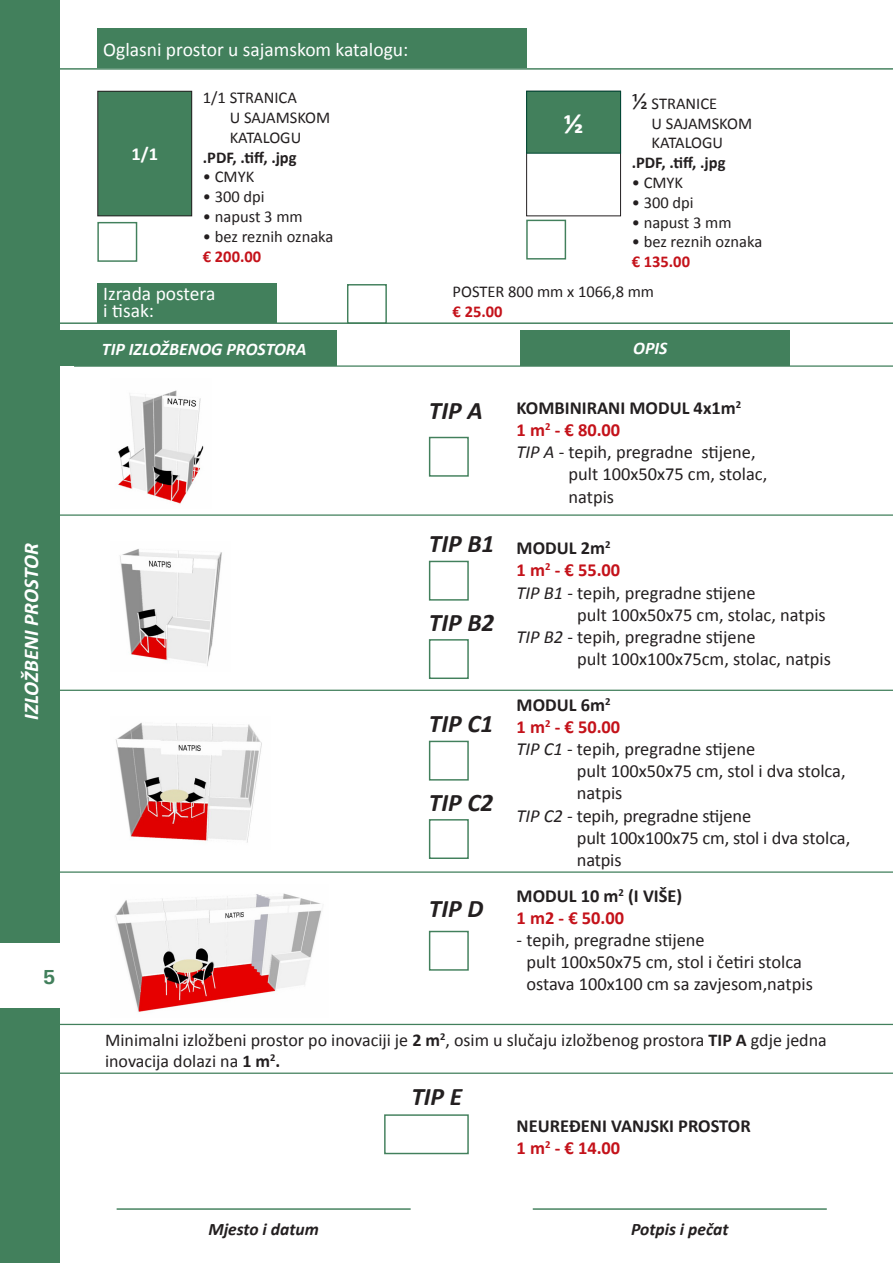
<style>
.page{position:relative;width:893px;height:1263px;background:#fff}
.page>*{position:absolute;margin:0;border:0;box-sizing:border-box;transform-origin:0 0}
.t1{font:700 28.35px "Calibri";color:#fff}
.t2{font:italic 700 25.35px "Calibri";color:#231f20}
.t3{font:italic 700 21px "Calibri";letter-spacing:-.01em;color:#fff}
.t4{font:19.5px/17.4px "Calibri";color:#fff}
.t5{font:700 19.5px "Univers Next Pro";color:#42805c}
.t6{font:18.45px/22px "Calibri";color:#231f20}
.t7{font:700 18.45px "Calibri";color:#231f20}
.t8{font:700 18.45px "Calibri";color:#c4121a}
.t9{font:700 18.45px "Calibri";color:#fff}
.t10{font:18px/21.6px "Calibri";color:#231f20}
.t11{font:italic 700 17.7px "Calibri";color:#fff}
.t12{font:italic 700 17.55px "Calibri";color:#231f20}
.t13{font:16.5px/19.8px "Calibri";color:#231f20}
.t14{font:700 16.5px "Calibri";color:#231f20}
.t15{font:700 16.5px "Calibri";color:#c4121a}
.s1{font-size:24px}
.s2{font-weight:700;color:#c4121a}
.s3{font-style:italic}
.s4{font-weight:700}
</style>
<div class="page">
<div style="left:0;top:0;width:60px;height:1263px;background:#42805c"></div>
<div style="left:0;top:943px;width:67px;height:65px;background:#fff"></div>
<hr style="left:117px;top:1208px;width:294px;height:2px;background:#42805c">
<hr style="left:533px;top:1208px;width:294px;height:2px;background:#42805c">
<hr style="left:60px;top:514px;width:833px;height:2px;background:#42805c">
<hr style="left:60px;top:690px;width:833px;height:1px;background:#42805c">
<hr style="left:60px;top:1024px;width:833px;height:1px;background:#42805c">
<hr style="left:60px;top:1072px;width:833px;height:2px;background:#42805c">
<hr style="left:51px;top:871px;width:842px;height:2px;background:#42805c">
<hr style="left:74px;top:365px;width:819px;height:2px;background:#42805c">
<div style="left:60px;top:330px;width:276px;height:36px;background:#42805c"></div>
<div style="left:520px;top:330px;width:269px;height:36px;background:#42805c"></div>
<div style="left:429px;top:437px;width:40px;height:40px;border:1px solid #42805c"></div>
<div style="left:429px;top:561px;width:40px;height:40px;border:1px solid #42805c"></div>
<div style="left:429px;top:741px;width:40px;height:39px;border:1px solid #42805c"></div>
<div style="left:429px;top:639px;width:40px;height:40px;border:1px solid #42805c"></div>
<div style="left:429px;top:819px;width:40px;height:40px;border:1px solid #42805c"></div>
<div style="left:429px;top:931px;width:40px;height:40px;border:1px solid #42805c"></div>
<div style="left:384px;top:1114px;width:85px;height:40px;border:1px solid #42805c"></div>
<img style="left:118px;top:390px;width:86px;height:114px">
<img style="left:119px;top:549px;width:103px;height:117px">
<img style="left:115px;top:722px;width:147px;height:121px">
<img style="left:115px;top:893px;width:207px;height:119px">
<div style="left:97px;top:28px;width:429px;height:40px;background:#42805c"></div>
<div style="left:97px;top:283px;width:179px;height:39px;background:#42805c"></div>
<div style="left:97px;top:222px;width:40px;height:40px;border:1px solid #42805c"></div>
<div style="left:526px;top:220px;width:40px;height:40px;border:1px solid #42805c"></div>
<div style="left:347px;top:284px;width:40px;height:40px;border:1px solid #42805c"></div>
<hr style="left:60px;top:68px;width:833px;height:2px;background:#42805c">
<hr style="left:60px;top:322px;width:833px;height:2px;background:#42805c">
<div style="left:98px;top:91px;width:94px;height:125px;background:#42805c"></div>
<div style="left:97px;top:91px;width:95px;height:125px;border:1px solid #231f20"></div>
<div style="left:526px;top:91px;width:95px;height:125px;border:1px solid #231f20"></div>
<div style="left:526px;top:91px;width:95px;height:63px;background:#42805c;border:1px solid #004734"></div>
<p class="t3" style="left:16px;top:719px;width:178px;rotate:-90deg">IZLOŽBENI PROSTOR</p>
<p class="t5" style="left:43px;top:966px;width:14px">5</p>
<p class="t4" style="left:103px;top:40px;width:307px">Oglasni prostor u sajamskom katalogu:</p>
<p class="t9" style="left:131px;top:141px;width:28px">1/1</p>
<p class="t13" style="left:230px;top:87px;width:102px;text-indent:-27px">1/1 STRANICA<br>U SAJAMSKOM<br>KATALOGU</p>
<p class="t14" style="left:203px;top:145px;width:95px">.PDF, .tiff, .jpg</p>
<p class="t13" style="left:203px;top:167px;width:53px">• CMYK</p>
<p class="t13" style="left:203px;top:186px;width:63px">• 300 dpi</p>
<p class="t13" style="left:203px;top:206px;width:101px">• napust 3 mm</p>
<p class="t13" style="left:203px;top:226px;width:132px">• bez reznih oznaka</p>
<p class="t15" style="left:203px;top:244px;width:60px">€ 200.00</p>
<p class="t4" style="left:103px;top:284px;width:114px">Izrada postera i tisak:</p>
<p class="t13" style="left:652px;top:93px;width:102px;text-indent:-20px"><span class="s1">½</span> STRANICE<br>U SAJAMSKOM<br>KATALOGU</p>
<p class="t14" style="left:632px;top:151px;width:95px">.PDF, .tiff, .jpg</p>
<p class="t13" style="left:632px;top:172px;width:53px">• CMYK</p>
<p class="t13" style="left:632px;top:192px;width:63px">• 300 dpi</p>
<p class="t13" style="left:632px;top:212px;width:101px">• napust 3 mm</p>
<p class="t13" style="left:632px;top:232px;width:132px">• bez reznih oznaka</p>
<p class="t15" style="left:632px;top:250px;width:60px">€ 135.00</p>
<p class="t13" style="left:453px;top:282px;width:203px">POSTER 800 mm x 1066,8 mm <span class="s2">€ 25.00</span></p>
<p class="t1" style="left:564px;top:103px;width:21px">½</p>
<p class="t11" style="left:102px;top:336px;width:206px">TIP IZLOŽBENOG PROSTORA</p>
<p class="t11" style="left:633px;top:336px;width:36px">OPIS</p>
<p class="t2" style="left:429px;top:393px;width:55px">TIP A</p>
<p class="t2" style="left:429px;top:526px;width:67px">TIP B1</p>
<p class="t2" style="left:429px;top:605px;width:67px">TIP B2</p>
<p class="t2" style="left:429px;top:706px;width:66px">TIP C1</p>
<p class="t2" style="left:429px;top:785px;width:66px">TIP C2</p>
<p class="t2" style="left:429px;top:890px;width:56px">TIP D</p>
<p class="t7" style="left:517px;top:395px;width:226px">KOMBINIRANI MODUL 4x1m<sup>2</sup></p>
<p class="t8" style="left:517px;top:417px;width:105px">1 m<sup>2</sup> - € 80.00</p>
<p class="t6" style="left:569px;top:441px;width:200px;text-indent:-52px"><span class="s3">TIP A</span> - tepih, pregradne stijene, pult 100x50x75 cm, stolac, natpis</p>
<p class="t7" style="left:517px;top:535px;width:95px">MODUL 2m<sup>2</sup></p>
<p class="t8" style="left:517px;top:557px;width:105px">1 m<sup>2</sup> - € 55.00</p>
<p class="t6" style="left:577px;top:581px;width:250px;text-indent:-61px"><span class="s3">TIP B1</span> - tepih, pregradne stijene<br>pult 100x50x75 cm, stolac, natpis</p>
<p class="t6" style="left:577px;top:625px;width:255px;text-indent:-61px"><span class="s3">TIP B2</span> - tepih, pregradne stijene<br>pult 100x100x75cm, stolac, natpis</p>
<p class="t7" style="left:517px;top:692px;width:95px">MODUL 6m<sup>2</sup></p>
<p class="t8" style="left:517px;top:714px;width:105px">1 m<sup>2</sup> - € 50.00</p>
<p class="t6" style="left:577px;top:738px;width:270px;text-indent:-60px"><span class="s3">TIP C1</span> - tepih, pregradne stijene<br>pult 100x50x75 cm, stol i dva stolca, natpis</p>
<p class="t6" style="left:577px;top:804px;width:275px;text-indent:-60px"><span class="s3">TIP C2 -</span> tepih, pregradne stijene<br>pult 100x100x75 cm, stol i dva stolca, natpis</p>
<p class="t7" style="left:517px;top:883px;width:167px">MODUL 10 m<sup>2</sup> (I VIŠE)</p>
<p class="t8" style="left:517px;top:905px;width:109px">1 m2 - € 50.00</p>
<p class="t6" style="left:526px;top:929px;width:288px;text-indent:-10px">- tepih, pregradne stijene<br>pult 100x50x75 cm, stol i četiri stolca ostava 100x100 cm sa zavjesom,natpis</p>
<p class="t10" style="left:105px;top:1028px;width:723px">Minimalni izložbeni prostor po inovaciji je <span class="s4">2 m</span><sup>2</sup>, osim u slučaju izložbenog prostora <span class="s4">TIP A</span> gdje jedna inovacija dolazi na <span class="s4">1 m</span><sup>2</sup><span class="s4">.</span></p>
<p class="t2" style="left:411px;top:1078px;width:52px">TIP E</p>
<p class="t7" style="left:517px;top:1113px;width:236px">NEUREĐENI VANJSKI PROSTOR</p>
<p class="t8" style="left:517px;top:1135px;width:105px">1 m<sup>2</sup> - € 14.00</p>
<p class="t12" style="left:208px;top:1216px;width:112px">Mjesto i datum</p>
<p class="t12" style="left:631px;top:1216px;width:99px">Potpis i pečat</p>
</div>
